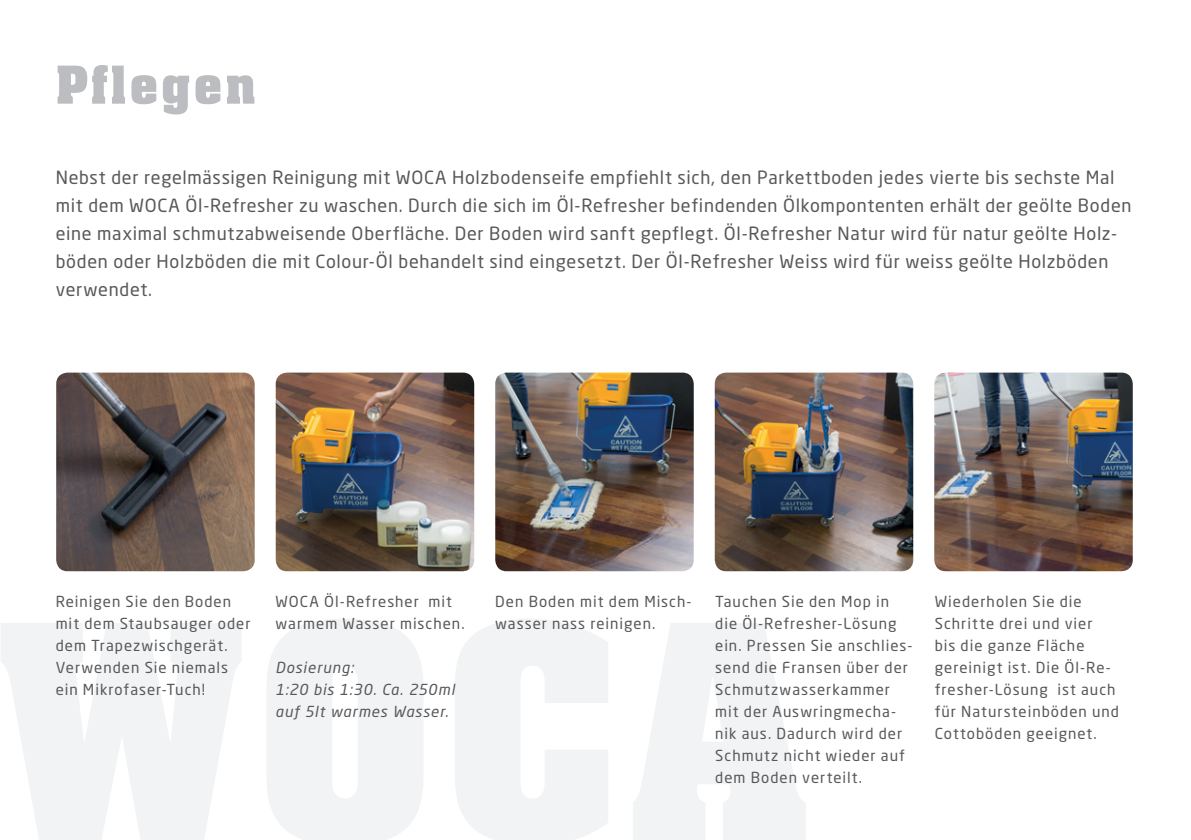
<style>
.page{position:relative;width:1191px;height:840px;background:#fff}
.page>*{position:absolute;margin:0;border:0;box-sizing:border-box;transform-origin:0 0}
.t1{font:700 57px "Neue Aachen Pro";letter-spacing:.05em;color:#bcbdc0}
.t2{font:18px/28px "Neo Sans Pro";letter-spacing:.04em;color:#57585a}
.t3{font:15px/22px "Neo Sans Pro";letter-spacing:.065em;color:#57585a}
.t4{font:italic 15px/22px "Neo Sans Pro";letter-spacing:.06em;color:#57585a}
</style>
<div class="page">
<svg style="left:1px;top:619px;width:805px;height:220px;fill:#f2f3f4"></svg>
<img style="left:56px;top:372px;width:199px;height:199px">
<img style="left:276px;top:372px;width:198px;height:199px">
<img style="left:495px;top:372px;width:198px;height:199px">
<img style="left:934px;top:372px;width:198px;height:199px">
<img style="left:714px;top:372px;width:199px;height:199px">
<h1 class="t1" style="left:56px;top:53px;width:202px">Pflegen</h1>
<p class="t2" style="left:56px;top:163px;width:1077px">Nebst der regelmässigen Reinigung mit WOCA Holzbodenseife empfiehlt sich, den Parkettboden jedes vierte bis sechste Mal mit dem WOCA Öl-Refresher zu waschen. Durch die sich im Öl-Refresher befindenden Ölkompontenten erhält der geölte Boden eine maximal schmutzabweisende Oberfläche. Der Boden wird sanft gepflegt. Öl-Refresher Natur wird für natur geölte Holz&shy;böden oder Holzböden die mit Colour-Öl behandelt sind eingesetzt. Der Öl-Refresher Weiss wird für weiss geölte Holzböden verwendet.</p>
<p class="t3" style="left:56px;top:589px;width:196px">Reinigen Sie den Boden mit dem Staubsauger oder dem Trapezwischgerät.<br>Verwenden Sie niemals ein Mikrofaser-Tuch!</p>
<p class="t3" style="left:275px;top:589px;width:191px">WOCA Öl-Refresher mit warmem Wasser mischen.</p>
<p class="t4" style="left:275px;top:655px;width:181px">Dosierung:<br>1:20 bis 1:30. Ca. 250ml auf 5lt warmes Wasser.</p>
<p class="t3" style="left:495px;top:589px;width:198px">Den Boden mit dem Misch&shy;wasser nass reinigen.</p>
<p class="t3" style="left:934px;top:589px;width:186px">Wiederholen Sie die<br>Schritte drei und vier<br>bis die ganze Fläche gereinigt ist. Die Öl-Re&shy;fresher-Lösung ist auch für Natursteinböden und<br>Cottoböden geeignet.</p>
<p class="t3" style="left:715px;top:589px;width:199px">Tauchen Sie den Mop in die Öl-Refresher-Lösung ein. Pressen Sie anschlies&shy;send die Fransen über der<br>Schmutzwasserkammer mit der Auswringmecha&shy;nik aus. Dadurch wird der<br>Schmutz nicht wieder auf dem Boden verteilt.</p>
</div>
